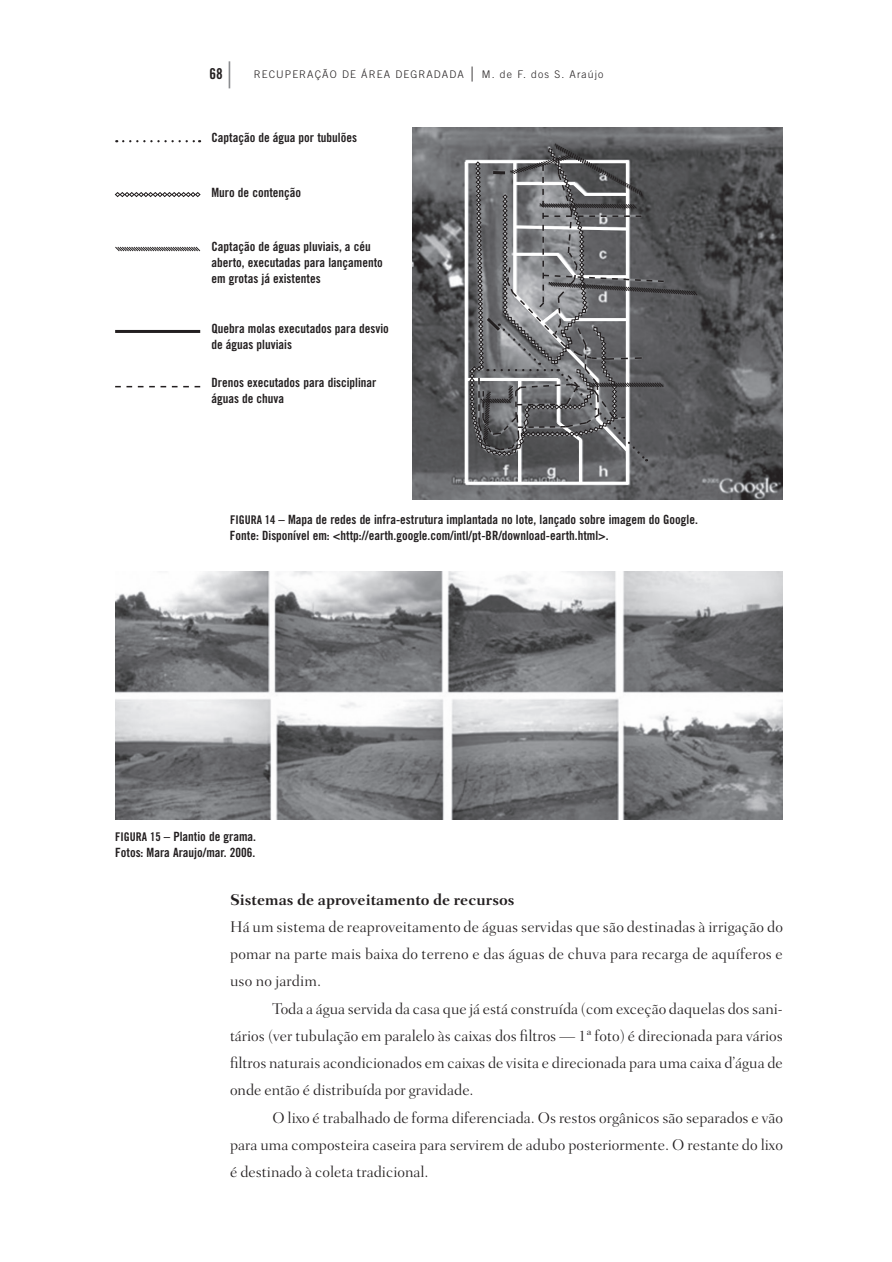
<style>
.page{position:relative;width:892px;height:1262px;background:#fff}
.page>*{position:absolute;margin:0;border:0;box-sizing:border-box;transform-origin:0 0}
.t1{font:300 15.75px/27.3px "Fairfield LH";color:#231f20;text-align:justify}
.t2{font:700 15.75px "Fairfield LH";color:#231f20}
.t3{font:15px "Trade Gothic Bold Cond Twenty";color:#231f20}
.t4{font:12.75px/15.8px "Trade Gothic Bold Cond Twenty";color:#231f20}
.t5{font:12px "Trade Gothic Bold Cond Twenty";color:#231f20}
.t6{font:300 10.5px "Trade Gothic";letter-spacing:.1em;color:#231f20}
.s1{font-family:"Apple Garamond";font-weight:300;font-size:27px;color:#808285}
.s2{font-family:"Apple Garamond";font-size:15px}
.s3{font-size:12px}
</style>
<div class="page">
<img style="left:115px;top:572px;width:668px;height:247px">
<svg style="left:115px;top:192px;width:85px;height:5px"></svg>
<svg style="left:123px;top:140px;width:77px;height:2px"></svg>
<hr style="left:115px;top:330px;width:85px;height:3px;background:#231f20">
<svg style="left:115px;top:246px;width:86px;height:6px"></svg>
<img style="left:413px;top:128px;width:370px;height:371px">
<hr style="left:465px;top:160px;width:162px;height:3px;background:#fff">
<hr style="left:626px;top:160px;width:3px;height:324px;background:#fff">
<hr style="left:465px;top:482px;width:163px;height:3px;background:#fff">
<hr style="left:464px;top:162px;width:3px;height:321px;background:#fff">
<hr style="left:518px;top:379px;width:3px;height:104px;background:#fff">
<hr style="left:466px;top:378px;width:92px;height:3px;background:#fff">
<hr style="left:579px;top:439px;width:3px;height:44px;background:#fff">
<svg style="left:469px;top:143px;width:229px;height:318px;background:#6c6c6f"></svg>
<svg style="left:115px;top:386px;width:85px;height:1px"></svg>
<p class="t3" style="left:209px;top:64px;width:28px">68<span class="s1">|</span></p>
<p class="t6" style="left:254px;top:68px;width:16px">RECU</p>
<p class="t6" style="left:285px;top:68px;width:16px">PERA</p>
<p class="t6" style="left:315px;top:68px;width:62px">ÇÃO DE ÁREA</p>
<p class="t6" style="left:395px;top:68px;width:32px">DEGRADADA</p>
<p class="t6" style="left:468px;top:68px;width:136px"><span class="s2">|</span> M. DE F. DOS S. ARAÚJO</p>
<p class="t4" style="left:211px;top:130px;width:147px">Captação de água por tubulões</p>
<p class="t4" style="left:211px;top:184px;width:91px">Muro de contenção</p>
<p class="t4" style="left:211px;top:239px;width:173px">Captação de águas pluviais, a céu aberto, executadas para lançamento em grotas já existentes</p>
<p class="t4" style="left:211px;top:320px;width:179px">Quebra molas executados para desvio de águas pluviais</p>
<p class="t4" style="left:211px;top:375px;width:167px">Drenos executados para disciplinar águas de chuva</p>
<p class="t4" style="left:230px;top:512px;width:469px;text-indent:35px"><span class="s3">14</span> – Mapa de redes de infra‑estrutura implantada no lote, lançado sobre imagem do Google.<br>Fonte: Disponível em: &lt;http://earth.google.com/intl/pt‑BR/download‑earth.html&gt;.</p>
<p class="t5" style="left:230px;top:513px;width:12px">Figura</p>
<p class="t4" style="left:115px;top:829px;width:142px;text-align:right"><span class="s3">15</span> – Plantio de grama.<br>Fotos: Mara Araujo/mar. 2006.</p>
<p class="t5" style="left:115px;top:830px;width:12px">Figura</p>
<p class="t2" style="left:230px;top:890px;width:286px">Sistemas de aproveitamento de recursos</p>
<p class="t1" style="left:230px;top:913px;width:554px">Há um sistema de reaproveitamento de águas servidas que são destinadas à irrigação do pomar na parte mais baixa do terreno e das águas de chuva para recarga de aquíferos e uso no jardim.</p>
<p class="t1" style="left:230px;top:995px;width:554px;text-indent:43px">Toda a água servida da casa que já está construída (com exceção daquelas dos sani‑ tários (ver tubulação em paralelo às caixas dos filtros — 1ª foto) é direcionada para vários filtros naturais acondicionados em caixas de visita e direcionada para uma caixa d’água de onde então é distribuída por gravidade.</p>
<p class="t1" style="left:230px;top:1104px;width:554px;text-indent:43px">O lixo é trabalhado de forma diferenciada. Os restos orgânicos são separados e vão para uma composteira caseira para servirem de adubo posteriormente. O restante do lixo é destinado à coleta tradicional.</p>
</div>
